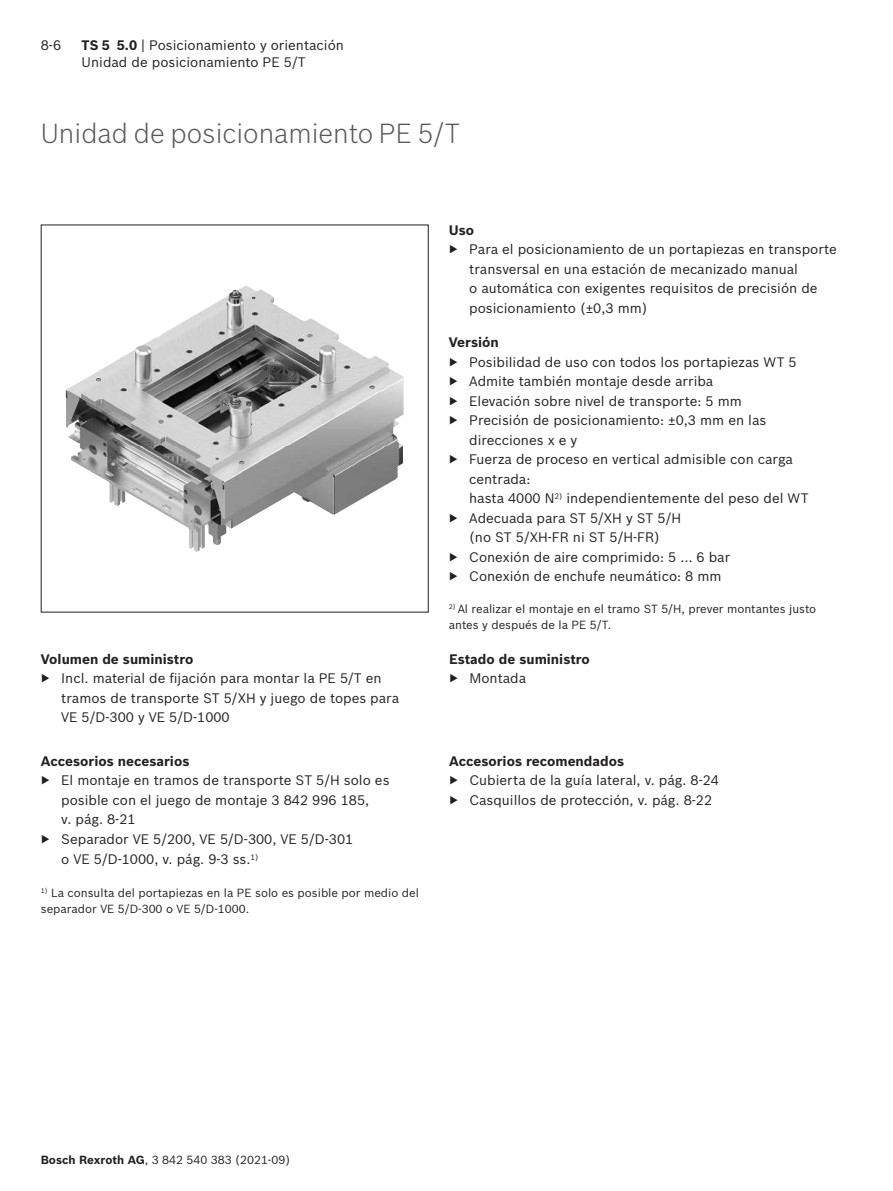
<style>
.page{position:relative;width:893px;height:1191px;background:#fff}
.page>*{position:absolute;margin:0;border:0;box-sizing:border-box;transform-origin:0 0}
.t1{font:300 27px "Bosch Sans";color:#57585a}
.t2{font:13.5px/19.5px "Bosch Sans";color:#231f20}
.t3{font:700 13.5px "Bosch Sans";color:#231f20}
.t4{font:11.55px/16.4px "Bosch Sans";color:#231f20}
.s1{font-weight:700}
</style>
<div class="page">
<img style="left:66px;top:285px;width:338px;height:267px">
<p class="t2" style="left:41px;top:35px;width:22px">8-6</p>
<p class="t2" style="left:82px;top:36px;width:264px;line-height:16.4px"><span class="s1">TS 5 5.0</span> | Posicionamiento y orientación<br>Unidad de posicionamiento PE 5/T</p>
<h1 class="t1" style="left:41px;top:114px;width:421px">Unidad de posicionamiento PE 5/T</h1>
<p class="t3" style="left:41px;top:648px;width:154px">Volumen de suministro</p>
<p class="t2" style="left:61px;top:667px;width:339px;text-indent:-20px">▶ Incl. material de fijación para montar la PE 5/T en tramos de transporte ST 5/XH y juego de topes para<br>VE 5/D-300 y VE 5/D-1000</p>
<p class="t3" style="left:41px;top:750px;width:150px">Accesorios necesarios</p>
<p class="t2" style="left:41px;top:769px;width:350px">▶ El montaje en tramos de transporte ST 5/H solo es</p>
<p class="t2" style="left:61px;top:789px;width:309px">posible con el juego de montaje 3 842 996 185,</p>
<p class="t2" style="left:61px;top:808px;width:76px">v. pág. 8-21</p>
<p class="t2" style="left:41px;top:828px;width:314px">▶ Separador VE 5/200, VE 5/D-300, VE 5/D-301</p>
<p class="t2" style="left:61px;top:848px;width:199px">o VE 5/D-1000, v. pág. 9-3 ss.<sup>1)</sup></p>
<p class="t4" style="left:41px;top:883px;width:380px"><sup>1)</sup> La consulta del portapiezas en la PE solo es posible por medio del separador VE 5/D-300 o VE 5/D-1000.</p>
<p class="t3" style="left:449px;top:219px;width:27px">Uso</p>
<p class="t2" style="left:469px;top:238px;width:369px;text-indent:-20px">▶ Para el posicionamiento de un portapiezas en transporte transversal en una estación de mecanizado manual<br>o automática con exigentes requisitos de precisión de posicionamiento (±0,3 mm)</p>
<p class="t3" style="left:449px;top:332px;width:51px">Versión</p>
<p class="t2" style="left:449px;top:351px;width:349px">▶ Posibilidad de uso con todos los portapiezas WT 5</p>
<p class="t2" style="left:449px;top:370px;width:266px">▶ Admite también montaje desde arriba</p>
<p class="t2" style="left:449px;top:390px;width:295px">▶ Elevación sobre nivel de transporte: 5 mm</p>
<p class="t2" style="left:449px;top:409px;width:319px">▶ Precisión de posicionamiento: ±0,3 mm en las</p>
<p class="t2" style="left:469px;top:429px;width:110px">direcciones x e y</p>
<p class="t2" style="left:449px;top:448px;width:346px">▶ Fuerza de proceso en vertical admisible con carga</p>
<p class="t2" style="left:469px;top:468px;width:63px">centrada:</p>
<p class="t2" style="left:469px;top:487px;width:341px">hasta 4000 N<sup>2)</sup> independientemente del peso del WT</p>
<p class="t2" style="left:449px;top:507px;width:234px">▶ Adecuada para ST 5/XH y ST 5/H</p>
<p class="t2" style="left:469px;top:526px;width:192px">(no ST 5/XH-FR ni ST 5/H-FR)</p>
<p class="t2" style="left:449px;top:546px;width:283px">▶ Conexión de aire comprimido: 5 … 6 bar</p>
<p class="t2" style="left:449px;top:565px;width:274px">▶ Conexión de enchufe neumático: 8 mm</p>
<p class="t4" style="left:449px;top:599px;width:369px"><sup>2)</sup> Al realizar el montaje en el tramo ST 5/H, prever montantes justo antes y después de la PE 5/T.</p>
<p class="t3" style="left:449px;top:648px;width:142px">Estado de suministro</p>
<p class="t2" style="left:449px;top:667px;width:79px">▶ Montada</p>
<p class="t3" style="left:449px;top:750px;width:176px">Accesorios recomendados</p>
<p class="t2" style="left:449px;top:769px;width:271px">▶ Cubierta de la guía lateral, v. pág. 8-24 ▶ Casquillos de protección, v. pág. 8-22</p>
<p class="t4" style="left:41px;top:1150px;width:251px"><span class="s1">Bosch Rexroth AG</span>, 3 842 540 383 (2021-09)</p>
</div>
